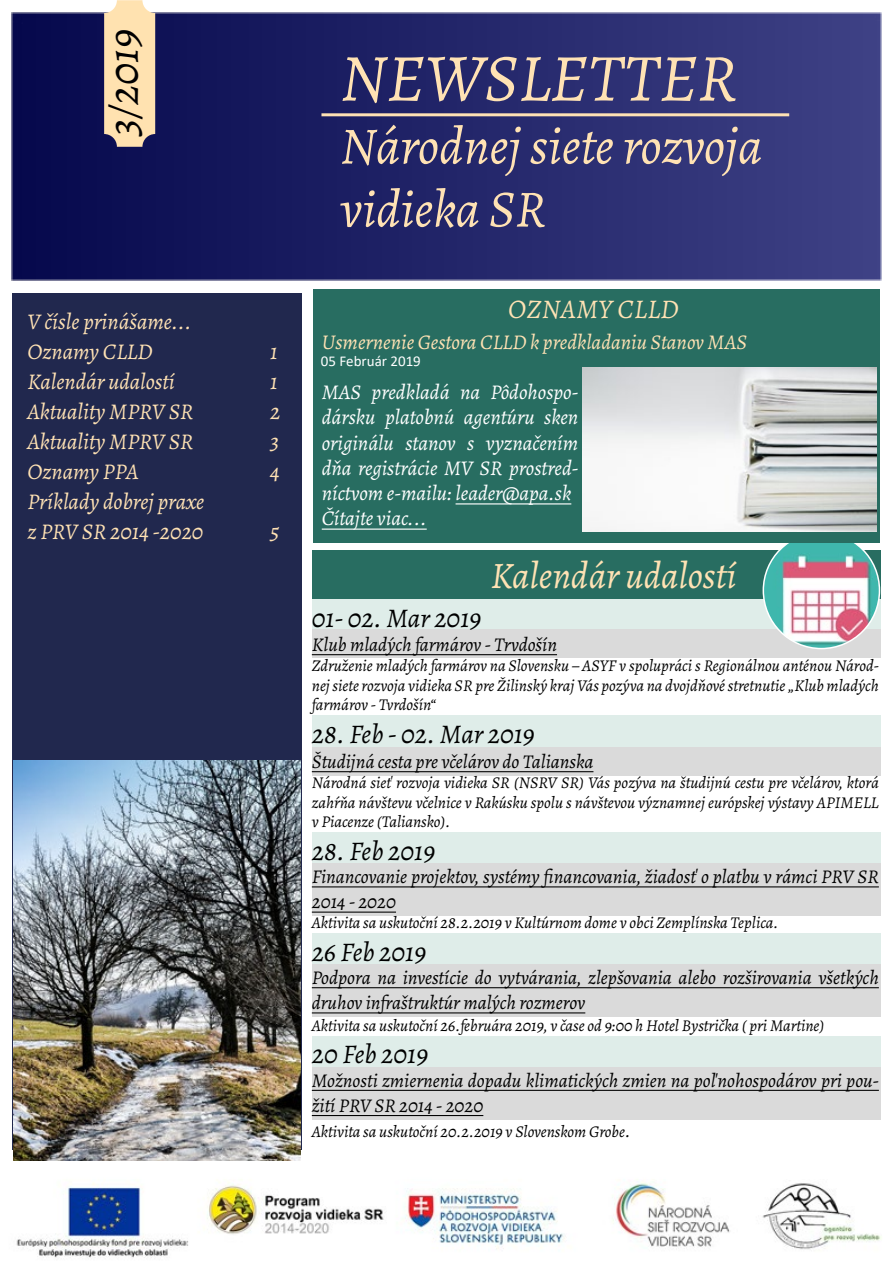
<style>
.page{position:relative;width:893px;height:1263px;background:#fff}
.page>*{position:absolute;margin:0;border:0;box-sizing:border-box;transform-origin:0 0}
.t1{font:italic 67.5px "Alegreya";color:#ffe2b4}
.t2{font:italic 52.5px/63px "Alegreya";color:#ffe2b4}
.t3{font:italic 43.5px "Alegreya";color:#000}
.t4{font:italic 37.5px "Alegreya";color:#ffe2b4}
.t5{font:italic 27px "Alegreya";color:#000}
.t6{font:italic 27px "Alegreya";letter-spacing:.015em;color:#ffe2b4}
.t7{font:italic 22.5px/30px "Alegreya";color:#ffe2b4}
.t8{font:italic 21px/25.2px "Alegreya";color:#fff}
.t9{font:italic 21px "Alegreya";color:#ffe2b4}
.t10{font:italic 19.5px/25.2px "Alegreya";color:#000}
.t11{font:italic 16.5px/19.8px "Alegreya";color:#000;text-align:justify}
.t12{font:15px "Calibri";color:#fff}
.s1{font-size:18px}
</style>
<div class="page">
<div style="left:312px;top:550px;width:568px;height:50px;background:#286d61"></div>
<div style="left:312px;top:600px;width:568px;height:36px;background:#dfede9"></div>
<div style="left:312px;top:630px;width:568px;height:28px;background:#dadada"></div>
<hr style="left:312px;top:654px;width:245px;height:1px;background:#000">
<div style="left:312px;top:715px;width:568px;height:37px;background:#dfede9"></div>
<div style="left:312px;top:747px;width:568px;height:28px;background:#dadada"></div>
<hr style="left:312px;top:771px;width:281px;height:1px;background:#000">
<div style="left:312px;top:832px;width:568px;height:37px;background:#dfede9"></div>
<div style="left:312px;top:863px;width:568px;height:53px;background:#dadada"></div>
<hr style="left:312px;top:886px;width:567px;height:1px;background:#000">
<hr style="left:312px;top:911px;width:84px;height:2px;background:#000">
<div style="left:312px;top:933px;width:568px;height:37px;background:#dfede9"></div>
<div style="left:312px;top:964px;width:568px;height:52px;background:#dadada"></div>
<hr style="left:312px;top:987px;width:567px;height:1px;background:#000">
<hr style="left:312px;top:1012px;width:273px;height:1px;background:#000">
<div style="left:312px;top:1036px;width:568px;height:36px;background:#dfede9"></div>
<div style="left:312px;top:1067px;width:568px;height:52px;background:#dadada"></div>
<hr style="left:312px;top:1090px;width:567px;height:1px;background:#000">
<hr style="left:312px;top:1115px;width:171px;height:1px;background:#000">
<img style="left:763px;top:542px;width:116px;height:106px">
<div style="left:13px;top:293px;width:289px;height:857px;background:#21284e"></div>
<img style="left:11px;top:13px;width:871px;height:268px">
<img style="left:13px;top:761px;width:288px;height:400px">
<div style="left:104px;top:0;width:51px;height:147px;background:#ffe2b0;border-radius:13px"></div>
<hr style="left:321px;top:113px;width:468px;height:3px;background:#ffe2b4">
<img style="left:16px;top:1182px;width:866px;height:76px">
<div style="left:313px;top:289px;width:567px;height:253px;background:#286d61"></div>
<hr style="left:456px;top:503px;width:115px;height:1px;background:#fff">
<hr style="left:322px;top:528px;width:105px;height:2px;background:#fff">
<img style="left:583px;top:368px;width:293px;height:163px">
<h3 class="t3" style="left:94px;top:136px;width:108px;rotate:-90deg">3/2019</h3>
<h3 class="t7" style="left:28px;top:306px;width:166px">V čísle prinášame...<br>Oznamy CLLD</h3>
<h3 class="t7" style="left:270px;top:336px;width:9px">1</h3>
<h3 class="t7" style="left:28px;top:366px;width:149px">Kalendár udalostí</h3>
<h3 class="t7" style="left:270px;top:366px;width:9px">1</h3>
<h3 class="t7" style="left:28px;top:396px;width:167px">Aktuality MPRV SR</h3>
<h3 class="t7" style="left:270px;top:396px;width:12px">2</h3>
<h3 class="t7" style="left:28px;top:426px;width:167px">Aktuality MPRV SR</h3>
<h3 class="t7" style="left:270px;top:426px;width:10px">3</h3>
<h3 class="t7" style="left:28px;top:456px;width:112px">Oznamy PPA</h3>
<h3 class="t7" style="left:270px;top:456px;width:11px">4</h3>
<h3 class="t7" style="left:28px;top:486px;width:178px">Príklady dobrej praxe z PRV SR 2014 -2020</h3>
<h3 class="t7" style="left:270px;top:516px;width:11px">5</h3>
<h1 class="t1" style="left:340px;top:33px;width:398px">NEWSLETTER</h1>
<h2 class="t2" style="left:340px;top:113px;width:423px">Národnej siete rozvoja vidieka SR</h2>
<h3 class="t6" style="left:508px;top:291px;width:172px">OZNAMY CLLD</h3>
<p class="t9" style="left:322px;top:328px;width:427px">Usmernenie Gestora CLLD k predkladaniu Stanov MAS</p>
<p class="t8" style="left:322px;top:379px;width:258px">MAS predkladá na Pôdohospo&shy;dársku platobnú agentúru sken originálu stanov s vyznačením dňa registrácie MV SR prostred&shy;níctvom e-mailu: leader@apa.sk<br>Čítajte viac...</p>
<p class="t12" style="left:321px;top:350px;width:101px">05 Február 2019</p>
<h3 class="t4" style="left:491px;top:550px;width:247px">Kalendár udalostí</h3>
<h3 class="t5" style="left:312px;top:600px;width:171px">01- 02. Mar 2019</h3>
<p class="t10" style="left:312px;top:631px;width:247px">Klub mladých farmárov - Trvdošín</p>
<p class="t11" style="left:312px;top:655px;width:569px">Združenie mladých farmárov na Slovensku – ASYF v spolupráci s Regionálnou anténou Národ&shy;nej siete rozvoja vidieka SR pre Žilinský kraj Vás pozýva na dvojdňové stretnutie „Klub mladých farmárov - Tvrdošín“</p>
<h3 class="t5" style="left:312px;top:716px;width:224px">28. Feb - 02. Mar 2019</h3>
<p class="t10" style="left:312px;top:748px;width:283px">Študijná cesta pre včelárov do Talianska</p>
<p class="t11" style="left:312px;top:772px;width:569px">Národná sieť rozvoja vidieka SR (NSRV SR) Vás pozýva na študijnú cestu pre včelárov, ktorá zahŕňa návštevu včelnice v Rakúsku spolu s návštevou významnej európskej výstavy APIMELL v Piacenze (Taliansko).</p>
<h3 class="t5" style="left:312px;top:833px;width:125px">28. Feb 2019</h3>
<p class="t10" style="left:312px;top:864px;width:569px">Financovanie projektov, systémy financovania, žiadosť o platbu v rámci PRV SR<br>2014 - 2020</p>
<p class="t11" style="left:312px;top:912px;width:468px">Aktivita sa uskutoční 28.2.2019 v Kultúrnom dome v obci Zemplínska Teplica.</p>
<h3 class="t5" style="left:312px;top:933px;width:116px">26 Feb 2019</h3>
<p class="t10" style="left:312px;top:964px;width:569px">Podpora na investície do vytvárania, zlepšovania alebo rozširovania všetkých druhov infraštruktúr malých rozmerov</p>
<p class="t11" style="left:312px;top:1015px;width:514px">Aktivita sa uskutoční 26.februára 2019, v čase od 9:00 h Hotel Bystrička ( pri Martine)</p>
<h3 class="t5" style="left:312px;top:1036px;width:118px">20 Feb 2019</h3>
<p class="t10" style="left:312px;top:1067px;width:569px">Možnosti zmiernenia dopadu klimatických zmien na poľnohospodárov pri pou&shy;žití PRV SR 2014 - 2020</p>
<p class="t11" style="left:312px;top:1121px;width:320px">Aktivita sa uskutoční 20.2.2019 v Slovenskom Grobe<span class="s1">.</span></p>
</div>
